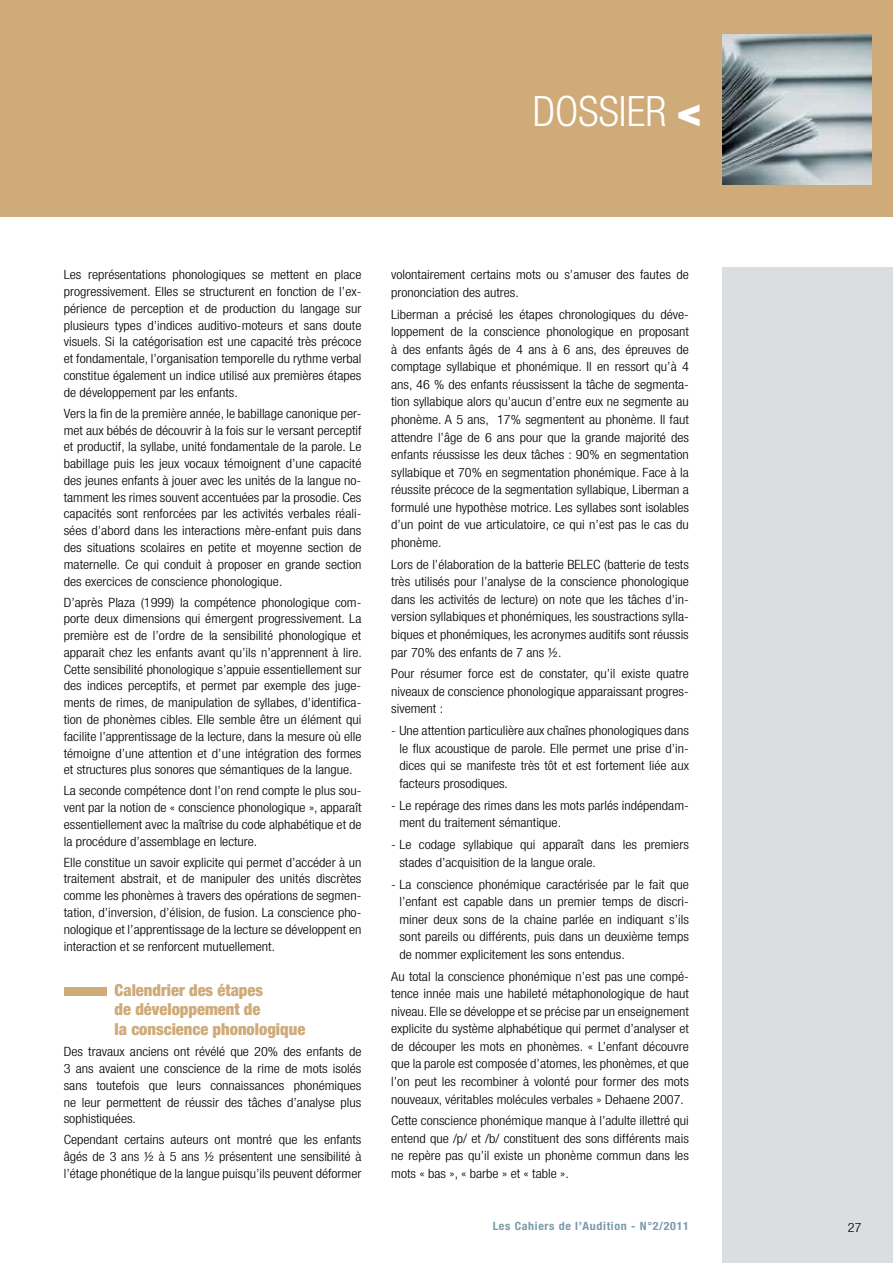
<style>
.page{position:relative;width:893px;height:1263px;background:#fff}
.page>*{position:absolute;margin:0;border:0;box-sizing:border-box;transform-origin:0 0}
.t1{font:300 condensed 42px "Helvetica Neue";color:#fff}
.t2{font:900 condensed 16.5px/19.8px "Helvetica Neue";color:#cfab7a}
.t3{font:300 condensed 12.9px/16.8px "Helvetica Neue";color:#000;text-align:justify;scale:1.11 1}
.t4{font:700 condensed 11.4px "Helvetica Neue";letter-spacing:.055em;color:#7b9aa9;scale:1.05 1}
.s1{font-weight:900;font-stretch:normal}
</style>
<div class="page">
<div style="left:723px;top:268px;width:170px;height:995px;background:#dcddde"></div>
<div style="left:0;top:0;width:893px;height:217px;background:#cfab7a"></div>
<img style="left:723px;top:34px;width:149px;height:151px">
<div style="left:64px;top:987px;width:42px;height:9px;background:#cfab7a"></div>
<h1 class="t1" style="left:533px;top:87px;width:170px">DOSSIER <span class="s1">&lt;</span></h1>
<p class="t3" style="left:64px;top:266px;width:270px">Les représentations phonologiques se mettent en place progressivement. Elles se structurent en fonction de l’ex&shy;périence de perception et de production du langage sur plusieurs types d’indices auditivo-moteurs et sans doute visuels. Si la catégorisation est une capacité très précoce et fondamentale, l’organisation temporelle du rythme verbal constitue également un indice utilisé aux premières étapes de développement par les enfants.</p>
<p class="t3" style="left:64px;top:405px;width:270px">Vers la fin de la première année, le babillage canonique per&shy;met aux bébés de découvrir à la fois sur le versant perceptif et productif, la syllabe, unité fondamentale de la parole. Le babillage puis les jeux vocaux témoignent d’une capacité des jeunes enfants à jouer avec les unités de la langue no&shy;tamment les rimes souvent accentuées par la prosodie. Ces capacités sont renforcées par les activités verbales réali&shy;sées d’abord dans les interactions mère-enfant puis dans des situations scolaires en petite et moyenne section de maternelle. Ce qui conduit à proposer en grande section des exercices de conscience phonologique.</p>
<p class="t3" style="left:64px;top:593px;width:270px">D’après Plaza (1999) la compétence phonologique com&shy;porte deux dimensions qui émergent progressivement. La première est de l’ordre de la sensibilité phonologique et apparait chez les enfants avant qu’ils n’apprennent à lire.<br>Cette sensibilité phonologique s’appuie essentiellement sur des indices perceptifs, et permet par exemple des juge&shy;ments de rimes, de manipulation de syllabes, d’identifica&shy;tion de phonèmes cibles. Elle semble être un élément qui facilite l’apprentissage de la lecture, dans la mesure où elle témoigne d’une attention et d’une intégration des formes et structures plus sonores que sémantiques de la langue.</p>
<p class="t3" style="left:64px;top:782px;width:270px">La seconde compétence dont l’on rend compte le plus sou&shy;vent par la notion de « conscience phonologique », apparaît essentiellement avec la maîtrise du code alphabétique et de la procédure d’assemblage en lecture.</p>
<p class="t3" style="left:64px;top:854px;width:270px">Elle constitue un savoir explicite qui permet d’accéder à un traitement abstrait, et de manipuler des unités discrètes comme les phonèmes à travers des opérations de segmen&shy;tation, d’inversion, d’élision, de fusion. La conscience pho&shy;nologique et l’apprentissage de la lecture se développent en interaction et se renforcent mutuellement.</p>
<p class="t2" style="left:115px;top:980px;width:192px">Calendrier des étapes<br>de développement de<br>la conscience phonologique</p>
<p class="t3" style="left:64px;top:1043px;width:270px">Des travaux anciens ont révélé que 20% des enfants de 3 ans avaient une conscience de la rime de mots isolés sans toutefois que leurs connaissances phonémiques ne leur permettent de réussir des tâches d’analyse plus sophistiquées.</p>
<p class="t3" style="left:64px;top:1131px;width:270px">Cependant certains auteurs ont montré que les enfants âgés de 3 ans ½ à 5 ans ½ présentent une sensibilité à l’étage phonétique de la langue puisqu’ils peuvent déformer</p>
<p class="t3" style="left:391px;top:266px;width:270px;line-height:17.5px">volontairement certains mots ou s’amuser des fautes de prononciation des autres.</p>
<p class="t3" style="left:391px;top:305px;width:270px;line-height:17.5px">Liberman a précisé les étapes chronologiques du déve&shy;loppement de la conscience phonologique en proposant à des enfants âgés de 4 ans à 6 ans, des épreuves de comptage syllabique et phonémique. Il en ressort qu’à 4 ans, 46 % des enfants réussissent la tâche de segmenta&shy;tion syllabique alors qu’aucun d’entre eux ne segmente au phonème. A 5 ans, 17% segmentent au phonème. Il faut attendre l’âge de 6 ans pour que la grande majorité des enfants réussisse les deux tâches : 90% en segmentation syllabique et 70% en segmentation phonémique. Face à la réussite précoce de la segmentation syllabique, Liberman a formulé une hypothèse motrice. Les syllabes sont isolables d’un point de vue articulatoire, ce qui n’est pas le cas du phonème.</p>
<p class="t3" style="left:391px;top:555px;width:270px;line-height:17.5px">Lors de l’élaboration de la batterie BELEC (batterie de tests très utilisés pour l’analyse de la conscience phonologique dans les activités de lecture) on note que les tâches d’in&shy;version syllabiques et phonémiques, les soustractions sylla&shy;biques et phonémiques, les acronymes auditifs sont réussis par 70% des enfants de 7 ans ½.</p>
<p class="t3" style="left:391px;top:665px;width:270px;line-height:17.5px">Pour résumer force est de constater, qu’il existe quatre niveaux de conscience phonologique apparaissant progres&shy;sivement :</p>
<p class="t3" style="left:399px;top:722px;width:262px;line-height:17.5px;text-indent:-8px">- Une attention particulière aux chaînes phonologiques dans le flux acoustique de parole. Elle permet une prise d’in&shy;dices qui se manifeste très tôt et est fortement liée aux facteurs prosodiques.</p>
<p class="t3" style="left:399px;top:796px;width:262px;line-height:17.5px;text-indent:-8px">- Le repérage des rimes dans les mots parlés indépendam&shy;ment du traitement sémantique.</p>
<p class="t3" style="left:399px;top:836px;width:262px;line-height:17.5px;text-indent:-8px">- Le codage syllabique qui apparaît dans les premiers stades d’acquisition de la langue orale.</p>
<p class="t3" style="left:399px;top:875px;width:262px;line-height:17.5px;text-indent:-8px">- La conscience phonémique caractérisée par le fait que l’enfant est capable dans un premier temps de discri&shy;miner deux sons de la chaine parlée en indiquant s’ils sont pareils ou différents, puis dans un deuxième temps de nommer explicitement les sons entendus.</p>
<p class="t3" style="left:391px;top:967px;width:270px;line-height:17.5px">Au total la conscience phonémique n’est pas une compé&shy;tence innée mais une habileté métaphonologique de haut niveau. Elle se développe et se précise par un enseignement explicite du système alphabétique qui permet d’analyser et de découper les mots en phonèmes. « L’enfant découvre que la parole est composée d’atomes, les phonèmes, et que l’on peut les recombiner à volonté pour former des mots nouveaux, véritables molécules verbales » Dehaene 2007.</p>
<p class="t3" style="left:391px;top:1112px;width:270px;line-height:17.5px">Cette conscience phonémique manque à l’adulte illettré qui entend que /p/ et /b/ constituent des sons différents mais ne repère pas qu’il existe un phonème commun dans les mots « bas », « barbe » et « table ».</p>
<p class="t4" style="left:493px;top:1219px;width:188px">Les Cahiers de l’Audition - N°2/2011</p>
<p class="t3" style="left:848px;top:1219px;width:14px">27</p>
</div>
